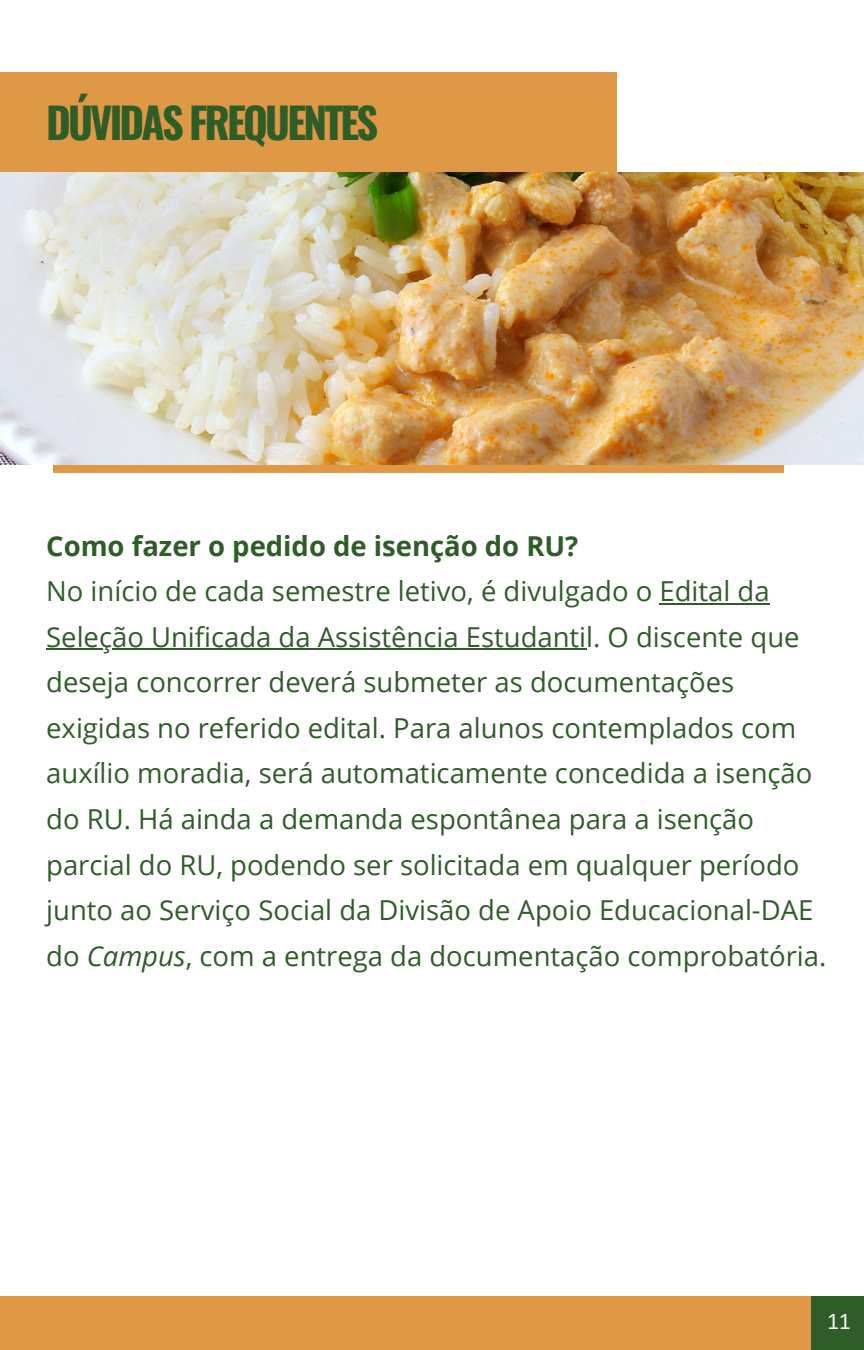
<style>
.page{position:relative;width:864px;height:1350px;background:#fff}
.page>*{position:absolute;margin:0;border:0;box-sizing:border-box;transform-origin:0 0}
.t1{font:700 42.3px "Oswald";letter-spacing:-.065em;color:#2f5d28}
.t2{font:27.45px/45.4px "Open Sans";color:#2f5d28}
.t3{font:700 27.45px "Open Sans";color:#2f5d28}
.t4{font:20.93px "Sanchez";color:#fff}
.s1{font-style:italic}
</style>
<div class="page">
<div style="left:811px;top:1296px;width:53px;height:54px;background:#2f5d28"></div>
<div style="left:0;top:1296px;width:811px;height:54px;background:#df9846"></div>
<div style="left:0;top:73px;width:617px;height:133px;background:#df9846"></div>
<div style="left:53px;top:464px;width:731px;height:8px;background:#df9846"></div>
<img style="left:0;top:173px;width:864px;height:292px">
<hr style="left:659px;top:603px;width:111px;height:2px;background:#2f5d28">
<hr style="left:46px;top:648px;width:540px;height:2px;background:#2f5d28">
<p class="t1" style="left:46px;top:90px;width:334px">DÚVIDAS FREQUENTES</p>
<p class="t3" style="left:46px;top:526px;width:534px">Como fazer o pedido de isenção do RU?</p>
<p class="t2" style="left:46px;top:568px;width:782px">No início de cada semestre letivo, é divulgado o Edital da Seleção Unificada da Assistência Estudantil. O discente que deseja concorrer deverá submeter as documentações exigidas no referido edital. Para alunos contemplados com auxílio moradia, será automaticamente concedida a isenção do RU. Há ainda a demanda espontânea para a isenção parcial do RU, podendo ser solicitada em qualquer período junto ao Serviço Social da Divisão de Apoio Educacional-DAE do <span class="s1">Campus</span>, com a entrega da documentação comprobatória.</p>
<p class="t4" style="left:828px;top:1308px;width:24px">11</p>
</div>
